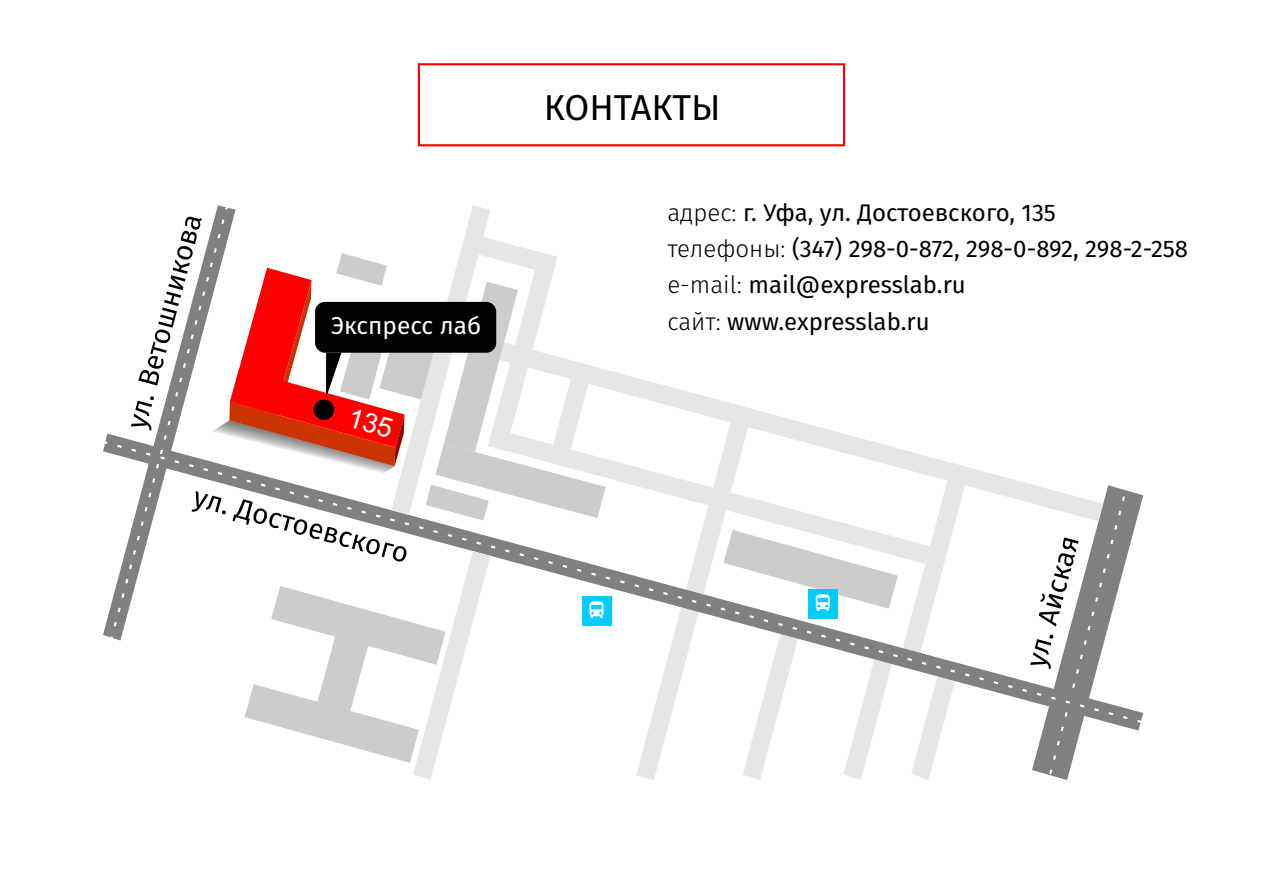
<style>
.page{position:relative;width:1263px;height:893px;background:#fff}
.page>*{position:absolute;margin:0;border:0;box-sizing:border-box;transform-origin:0 0}
.t1{font:36px "Fira Sans";color:#000}
.t2{font:24.45px "Fira Sans";color:#fff}
.t3{font:24px/36.3px "Fira Sans";color:#000}
.s1{font-weight:300}
</style>
<div class="page">
<div style="left:418px;top:63px;width:427px;height:83px;border:2px solid #f00"></div>
<svg style="left:636px;top:731px;width:306px;height:49px"></svg>
<svg style="left:606px;top:370px;width:256px;height:69px"></svg>
<svg style="left:606px;top:439px;width:424px;height:286px"></svg>
<svg style="left:1030px;top:484px;width:114px;height:296px"></svg>
<svg style="left:103px;top:433px;width:28px;height:208px"></svg>
<svg style="left:131px;top:205px;width:475px;height:575px"></svg>
<h1 class="t1" style="left:544px;top:86px;width:178px">КОНТАКТЫ</h1>
<p class="t3" style="left:667px;top:194px;width:522px"><span class="s1">адрес:</span> г. Уфа, ул. Достоевского, 135<br><span class="s1">телефоны:</span> (347) 298-0-872, 298-0-892, 298-2-258 <span class="s1">e-mail:</span> mail@expresslab.ru</p>
<p class="t2" style="left:331px;top:311px;width:152px">Экспресс лаб</p>
<p class="t3" style="left:667px;top:303px;width:264px"><span class="s1">сайт:</span> www.expresslab.ru</p>
</div>
